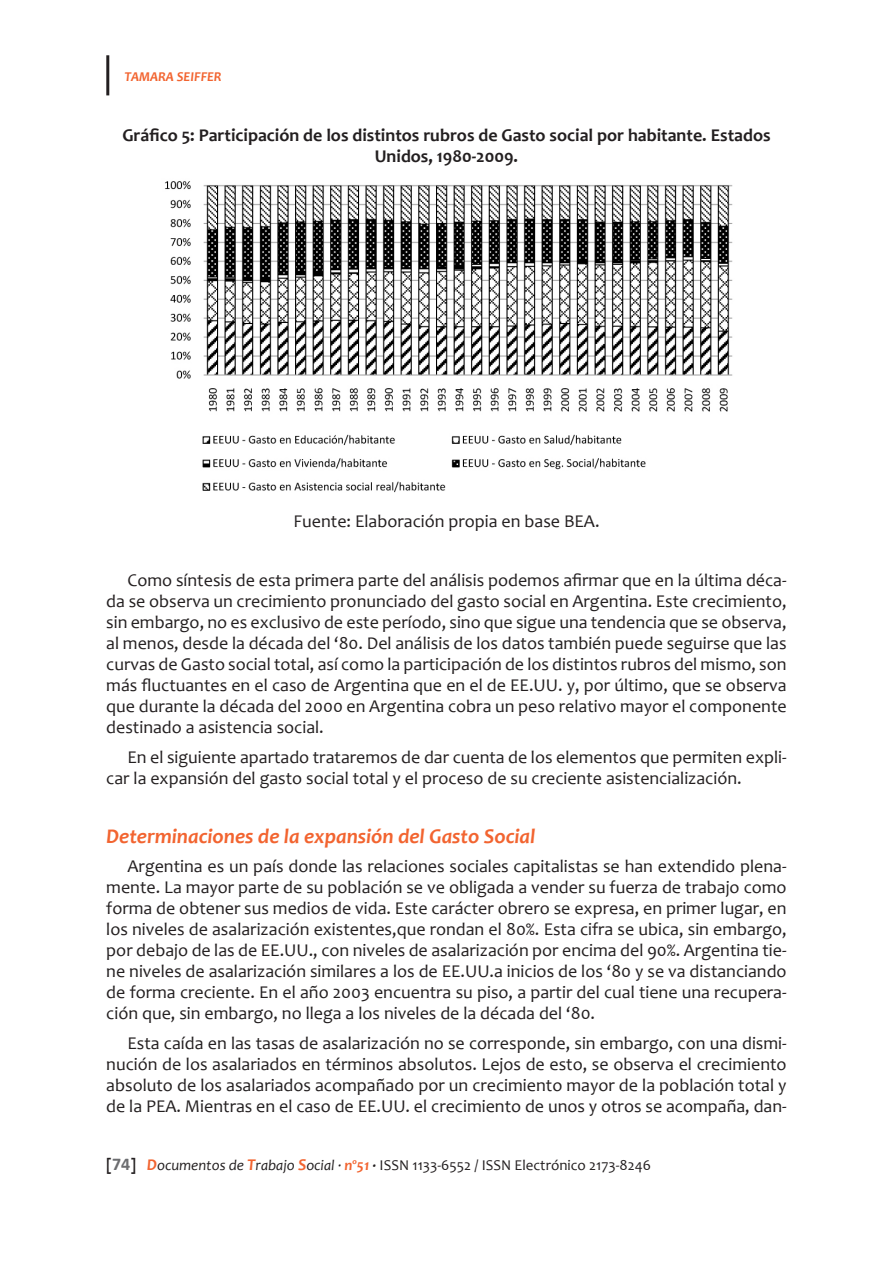
<style>
.page{position:relative;width:893px;height:1263px;background:#fff}
.page>*{position:absolute;margin:0;border:0;box-sizing:border-box;transform-origin:0 0}
.t1{font:italic 700 21px "Candara";color:#f26430}
.t2{font:18px/21px "Candara";color:#231f20;text-align:justify}
.t3{font:700 18px/21px "Candara";color:#231f20;text-align:center}
.t4{font:15px "Candara";color:#231f20}
.t5{font:italic 700 13.5px "Candara";color:#f26430}
.s1{font-weight:700;font-size:16.5px}
.s2{font-family:"Calibri";font-weight:700;font-size:18px;color:#6c6d70}
.s3{font-weight:700;font-style:italic;font-size:16.5px;color:#f26430}
.s4{font-style:italic}
.s5{font-weight:700;font-style:italic;color:#f26430}
.s6{font-weight:700;font-style:italic}
</style>
<div class="page">
<hr style="left:106px;top:55px;width:3px;height:40px;background:#231f20">
<img style="left:165px;top:181px;width:568px;height:312px">
<p class="t5" style="left:124px;top:68px;width:99px">TAMARA SEIFFER</p>
<p class="t3" style="left:122px;top:124px;width:650px">Gráfico 5: Participación de los distintos rubros de Gasto social por habitante. Estados<br>Unidos, 1980-2009.</p>
<p class="t2" style="left:293px;top:511px;width:308px">Fuente: Elaboración propia en base BEA.</p>
<p class="t2" style="left:106px;top:570px;width:682px;text-indent:21px">Como síntesis de esta primera parte del análisis podemos afirmar que en la última déca&shy;da se observa un crecimiento pronunciado del gasto social en Argentina. Este crecimiento, sin embargo, no es exclusivo de este período, sino que sigue una tendencia que se observa, al menos, desde la década del ‘80. Del análisis de los datos también puede seguirse que las curvas de Gasto social total, así como la participación de los distintos rubros del mismo, son más fluctuantes en el caso de Argentina que en el de EE.UU. y, por último, que se observa que durante la década del 2000 en Argentina cobra un peso relativo mayor el componente destinado a asistencia social.</p>
<p class="t2" style="left:106px;top:746px;width:682px;text-indent:21px">En el siguiente apartado trataremos de dar cuenta de los elementos que permiten expli&shy;car la expansión del gasto social total y el proceso de su creciente asistencialización.</p>
<p class="t1" style="left:106px;top:823px;width:431px">Determinaciones de la expansión del Gasto Social</p>
<p class="t2" style="left:106px;top:856px;width:682px;text-indent:21px">Argentina es un país donde las relaciones sociales capitalistas se han extendido plena&shy;mente. La mayor parte de su población se ve obligada a vender su fuerza de trabajo como forma de obtener sus medios de vida. Este carácter obrero se expresa, en primer lugar, en los niveles de asalarización existentes,que rondan el 80%. Esta cifra se ubica, sin embargo, por debajo de las de EE.UU., con niveles de asalarización por encima del 90%. Argentina tie&shy;ne niveles de asalarización similares a los de EE.UU.a inicios de los ‘80 y se va distanciando de forma creciente. En el año 2003 encuentra su piso, a partir del cual tiene una recupera&shy;ción que, sin embargo, no llega a los niveles de la década del ‘80.</p>
<p class="t2" style="left:106px;top:1032px;width:682px;text-indent:21px">Esta caída en las tasas de asalarización no se corresponde, sin embargo, con una dismi&shy;nución de los asalariados en términos absolutos. Lejos de esto, se observa el crecimiento absoluto de los asalariados acompañado por un crecimiento mayor de la población total y de la PEA. Mientras en el caso de EE.UU. el crecimiento de unos y otros se acompaña, dan-</p>
<p class="t4" style="left:106px;top:1156px;width:546px"><span class="s1">[</span><span class="s2">74</span><span class="s1">]</span> <span class="s3">D</span><span class="s4">ocumentos de</span> <span class="s3">T</span><span class="s4">rabajo</span> <span class="s3">S</span><span class="s4">ocial ·</span> <span class="s5">nº51</span> <span class="s6">·</span> ISSN 1133-6552 / ISSN Electrónico 2173-8246</p>
</div>
